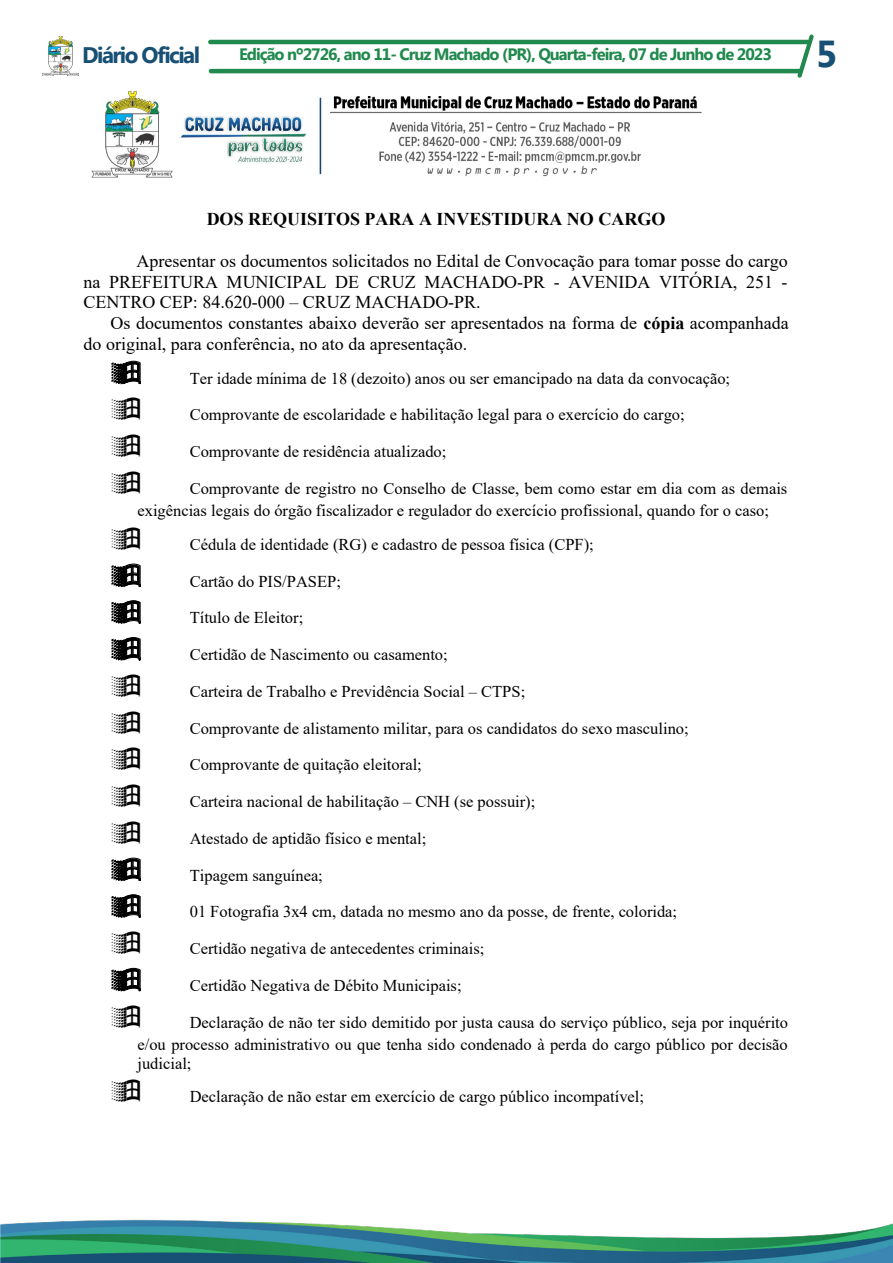
<style>
.page{position:relative;width:893px;height:1263px;background:#fff}
.page>*{position:absolute;margin:0;border:0;box-sizing:border-box;transform-origin:0 0}
.t1{font:700 37.5px "Myanmar Text";color:#175074}
.t2{font:700 22.5px "Myanmar Text";letter-spacing:-.07em;color:#175074}
.t3{font:18px "Times New Roman";color:#000}
.t4{font:700 18px "Times New Roman";color:#000}
.t5{font:16.5px/22px "Times New Roman";color:#000}
.t6{font:700 16.5px "Myanmar Text";letter-spacing:-.06em;color:#20894d}
.s1{font-weight:700}
</style>
<div class="page">
<hr style="left:208px;top:40px;width:602px;height:4px;background:#20894d;border-radius:2px">
<hr style="left:209px;top:69px;width:593px;height:4px;background:#20894d;border-radius:2px">
<img style="left:43px;top:37px;width:36px;height:38px">
<svg style="left:797px;top:34px;width:17px;height:44px"></svg>
<img style="left:0;top:1219px;width:893px;height:44px">
<img style="left:91px;top:90px;width:611px;height:88px">
<p class="t2" style="left:82px;top:42px;width:119px">Diário Oficial</p>
<p class="t6" style="left:239px;top:45px;width:534px">Edição nº2726, ano 11- Cruz Machado (PR), Quarta-feira, 07 de Junho de 2023</p>
<p class="t1" style="left:816px;top:32px;width:23px">5</p>
<p class="t4" style="left:207px;top:210px;width:460px">DOS REQUISITOS PARA A INVESTIDURA NO CARGO</p>
<p class="t3" style="left:137px;top:251px;width:653px">Apresentar os documentos solicitados no Edital de Convocação para tomar posse do cargo</p>
<p class="t3" style="left:84px;top:272px;width:705px">na PREFEITURA MUNICIPAL DE CRUZ MACHADO-PR - AVENIDA VITÓRIA, 251 -</p>
<p class="t3" style="left:84px;top:292px;width:399px">CENTRO CEP: 84.620-000 – CRUZ MACHADO-PR.</p>
<p class="t3" style="left:111px;top:313px;width:680px">Os documentos constantes abaixo deverão ser apresentados na forma de <span class="s1">cópia</span> acompanhada</p>
<p class="t3" style="left:84px;top:334px;width:385px">do original, para conferência, no ato da apresentação.</p>
<p class="t5" style="left:190px;top:367px;width:542px">Ter idade mínima de 18 (dezoito) anos ou ser emancipado na data da convocação;</p>
<p class="t5" style="left:190px;top:404px;width:496px">Comprovante de escolaridade e habilitação legal para o exercício do cargo;</p>
<p class="t5" style="left:190px;top:441px;width:258px">Comprovante de residência atualizado;</p>
<p class="t5" style="left:138px;top:477px;width:651px;text-indent:52px">Comprovante de registro no Conselho de Classe, bem como estar em dia com as demais exigências legais do órgão fiscalizador e regulador do exercício profissional, quando for o caso;</p>
<p class="t5" style="left:190px;top:533px;width:406px">Cédula de identidade (RG) e cadastro de pessoa física (CPF);</p>
<p class="t5" style="left:190px;top:570px;width:153px">Cartão do PIS/PASEP;</p>
<p class="t5" style="left:190px;top:607px;width:115px">Título de Eleitor;</p>
<p class="t5" style="left:190px;top:644px;width:260px">Certidão de Nascimento ou casamento;</p>
<p class="t5" style="left:190px;top:680px;width:337px">Carteira de Trabalho e Previdência Social – CTPS;</p>
<p class="t5" style="left:190px;top:717px;width:500px">Comprovante de alistamento militar, para os candidatos do sexo masculino;</p>
<p class="t5" style="left:190px;top:754px;width:233px">Comprovante de quitação eleitoral;</p>
<p class="t5" style="left:190px;top:791px;width:347px">Carteira nacional de habilitação – CNH (se possuir);</p>
<p class="t5" style="left:190px;top:827px;width:238px">Atestado de aptidão físico e mental;</p>
<p class="t5" style="left:190px;top:864px;width:135px">Tipagem sanguínea;</p>
<p class="t5" style="left:190px;top:901px;width:489px">01 Fotografia 3x4 cm, datada no mesmo ano da posse, de frente, colorida;</p>
<p class="t5" style="left:190px;top:938px;width:296px">Certidão negativa de antecedentes criminais;</p>
<p class="t5" style="left:190px;top:974px;width:273px">Certidão Negativa de Débito Municipais;</p>
<p class="t5" style="left:138px;top:1011px;width:652px;text-align:right">Declaração de não ter sido demitido por justa causa do serviço público, seja por inquérito<br>e/ou processo administrativo ou que tenha sido condenado à perda do cargo público por decisão</p>
<p class="t5" style="left:190px;top:1046px;width:456px;line-height:33.8px;text-indent:-52px">judicial;<br>Declaração de não estar em exercício de cargo público incompatível;</p>
</div>
